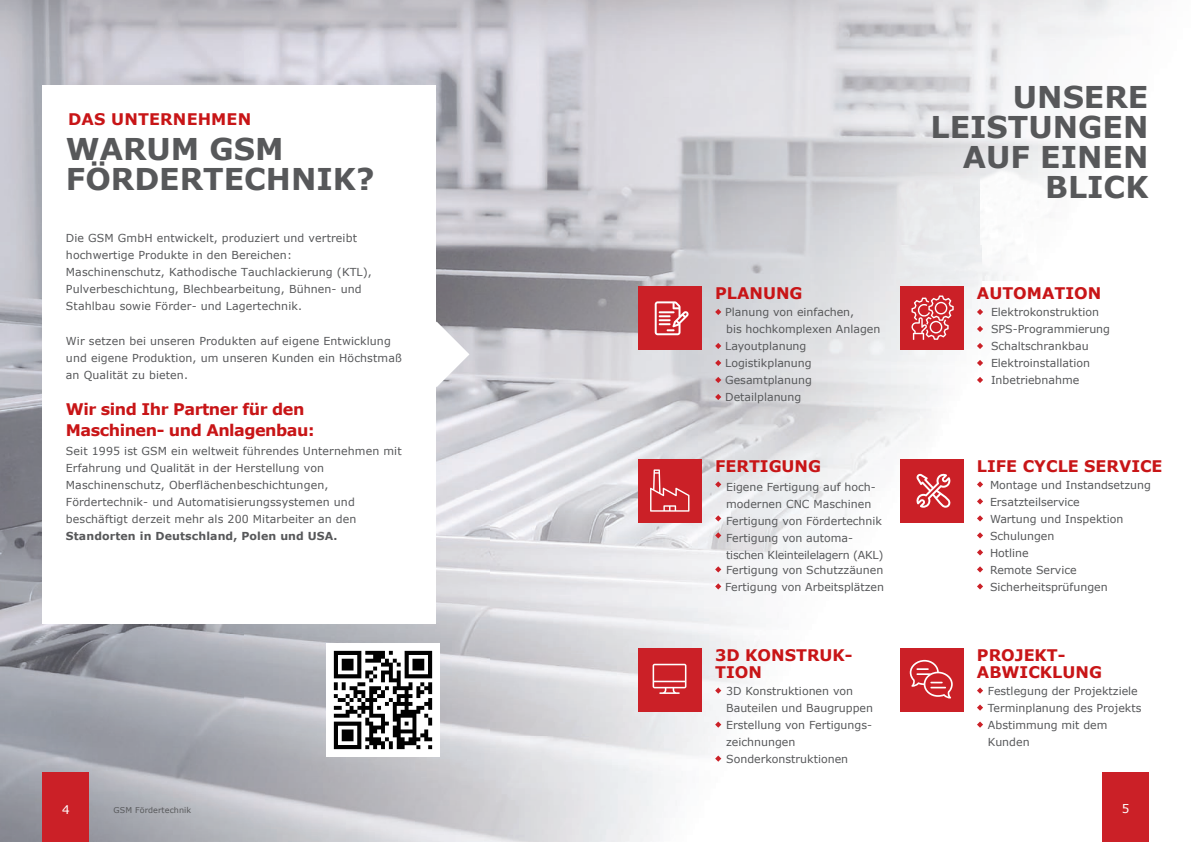
<style>
.page{position:relative;width:1191px;height:842px;background:#fff}
.page>*{position:absolute;margin:0;border:0;box-sizing:border-box;transform-origin:0 0}
.t1{font:700 30px/30px "Verdana";color:#57585a;text-align:right}
.t2{font:700 16px/17px "Verdana";color:#c81517}
.t3{font:700 16px/21px "Verdana";letter-spacing:-.03em;color:#c81517}
.t4{font:12px "Verdana";color:#fff}
.t5{font:11px/17px "Verdana";color:#57585a}
.t6{font:700 11px "Verdana";letter-spacing:.01em;color:#57585a}
.t7{font:8px "Verdana";letter-spacing:.01em;color:#57585a}
</style>
<div class="page">
<img style="left:0;top:0;width:981px;height:491px">
<img style="left:980px;top:0;width:145px;height:281px">
<img style="left:0;top:491px;width:731px;height:246px">
<img style="left:731px;top:491px;width:233px;height:221px">
<img style="left:1px;top:736px;width:561px;height:105px">
<div style="left:1102px;top:772px;width:47px;height:70px;background:#cb2027"></div>
<div style="left:43px;top:772px;width:46px;height:70px;background:#cb2027"></div>
<svg style="left:715px;top:309px;width:6px;height:6px"></svg>
<svg style="left:715px;top:343px;width:6px;height:6px"></svg>
<svg style="left:715px;top:360px;width:6px;height:6px"></svg>
<svg style="left:715px;top:377px;width:6px;height:6px"></svg>
<svg style="left:715px;top:394px;width:6px;height:6px"></svg>
<div style="left:638px;top:287px;width:63px;height:63px;background:#cb2027"></div>
<svg style="left:654px;top:301px;width:34px;height:34px"></svg>
<svg style="left:977px;top:309px;width:6px;height:6px"></svg>
<svg style="left:977px;top:326px;width:6px;height:6px"></svg>
<svg style="left:977px;top:343px;width:6px;height:6px"></svg>
<svg style="left:977px;top:360px;width:6px;height:6px"></svg>
<svg style="left:977px;top:377px;width:6px;height:6px"></svg>
<div style="left:900px;top:287px;width:63px;height:63px;background:#cb2027"></div>
<svg style="left:911px;top:295px;width:42px;height:45px"></svg>
<svg style="left:977px;top:481px;width:6px;height:6px"></svg>
<svg style="left:977px;top:498px;width:6px;height:6px"></svg>
<svg style="left:977px;top:515px;width:6px;height:6px"></svg>
<svg style="left:977px;top:532px;width:6px;height:6px"></svg>
<svg style="left:977px;top:549px;width:6px;height:6px"></svg>
<svg style="left:977px;top:566px;width:6px;height:6px"></svg>
<svg style="left:977px;top:583px;width:6px;height:6px"></svg>
<div style="left:900px;top:459px;width:63px;height:63px;background:#cb2027"></div>
<svg style="left:916px;top:474px;width:34px;height:34px"></svg>
<svg style="left:977px;top:687px;width:6px;height:7px"></svg>
<svg style="left:977px;top:704px;width:6px;height:7px"></svg>
<svg style="left:977px;top:721px;width:6px;height:7px"></svg>
<div style="left:900px;top:648px;width:63px;height:63px;background:#cb2027"></div>
<svg style="left:909px;top:660px;width:43px;height:38px"></svg>
<svg style="left:715px;top:481px;width:6px;height:6px"></svg>
<svg style="left:715px;top:515px;width:6px;height:6px"></svg>
<svg style="left:715px;top:532px;width:6px;height:6px"></svg>
<svg style="left:715px;top:566px;width:6px;height:6px"></svg>
<svg style="left:715px;top:583px;width:6px;height:6px"></svg>
<div style="left:638px;top:459px;width:63px;height:63px;background:#cb2027"></div>
<svg style="left:650px;top:469px;width:39px;height:43px"></svg>
<svg style="left:715px;top:687px;width:6px;height:7px"></svg>
<svg style="left:715px;top:721px;width:6px;height:7px"></svg>
<svg style="left:715px;top:755px;width:6px;height:7px"></svg>
<div style="left:638px;top:648px;width:63px;height:63px;background:#cb2027"></div>
<svg style="left:652px;top:664px;width:34px;height:30px"></svg>
<svg style="left:436px;top:322px;width:33px;height:65px"></svg>
<div style="left:43px;top:85px;width:393px;height:539px;background:#fff"></div>
<img style="left:326px;top:643px;width:113px;height:113px">
<h2 class="t2" style="left:68px;top:110px;width:185px">DAS UNTERNEHMEN</h2>
<h1 class="t1" style="left:66px;top:134px;width:310px;text-align:left">WARUM GSM<br>FÖRDERTECHNIK?</h1>
<p class="t5" style="left:66px;top:229px;width:307px">Die GSM GmbH entwickelt, produziert und vertreibt hochwertige Produkte in den Bereichen:<br>Maschinenschutz, Kathodische Tauchlackierung (KTL), Pulverbeschichtung, Blechbearbeitung, Bühnen- und Stahlbau sowie Förder- und Lagertechnik.</p>
<p class="t5" style="left:66px;top:332px;width:337px">Wir setzen bei unseren Produkten auf eigene Entwicklung und eigene Produktion, um unseren Kunden ein Höchstmaß an Qualität zu bieten.</p>
<h2 class="t3" style="left:66px;top:398px;width:250px">Wir sind Ihr Partner für den<br>Maschinen- und Anlagenbau:</h2>
<p class="t5" style="left:66px;top:442px;width:337px">Seit 1995 ist GSM ein weltweit führendes Unternehmen mit Erfahrung und Qualität in der Herstellung von Maschinenschutz, Oberflächenbeschichtungen, Fördertechnik- und Automatisierungssystemen und beschäftigt derzeit mehr als 200 Mitarbeiter an den</p>
<p class="t6" style="left:66px;top:528px;width:273px">Standorten in Deutschland, Polen und USA.</p>
<h2 class="t2" style="left:715px;top:284px;width:89px">PLANUNG</h2>
<p class="t5" style="left:725px;top:303px;width:157px">Planung von einfachen,<br>bis hochkomplexen Anlagen<br>Layoutplanung<br>Logistikplanung<br>Gesamtplanung<br>Detailplanung</p>
<h2 class="t2" style="left:715px;top:457px;width:107px">FERTIGUNG</h2>
<p class="t5" style="left:726px;top:478px;width:159px">Eigene Fertigung auf hoch&shy;modernen CNC Maschinen<br>Fertigung von Fördertechnik<br>Fertigung von automa&shy;tischen Kleinteilelagern (AKL)</p>
<p class="t5" style="left:725px;top:561px;width:160px">Fertigung von Schutzzäunen<br>Fertigung von Arbeitsplätzen</p>
<h2 class="t2" style="left:715px;top:646px;width:139px">3D KONSTRUK-<br>TION</h2>
<p class="t5" style="left:726px;top:682px;width:148px">3D Konstruktionen von<br>Bauteilen und Baugruppen<br>Erstellung von Fertigungs&shy;zeichnungen<br>Sonderkonstruktionen</p>
<h1 class="t1" style="left:930px;top:81px;width:219px">UNSERE<br>LEISTUNGEN<br>AUF EINEN<br>BLICK</h1>
<h2 class="t2" style="left:977px;top:284px;width:126px">AUTOMATION</h2>
<p class="t5" style="left:991px;top:303px;width:121px">Elektrokonstruktion<br>SPS-Programmierung<br>Schaltschrankbau<br>Elektroinstallation<br>Inbetriebnahme</p>
<h2 class="t2" style="left:977px;top:457px;width:187px">LIFE CYCLE SERVICE</h2>
<p class="t5" style="left:990px;top:476px;width:163px">Montage und Instandsetzung<br>Ersatzteilservice<br>Wartung und Inspektion<br>Schulungen<br>Hotline<br>Remote Service<br>Sicherheitsprüfungen</p>
<h2 class="t2" style="left:977px;top:646px;width:127px">PROJEKT-<br>ABWICKLUNG</h2>
<p class="t5" style="left:988px;top:682px;width:155px">Festlegung der Projektziele<br>Terminplanung des Projekts<br>Abstimmung mit dem<br>Kunden</p>
<p class="t4" style="left:62px;top:801px;width:9px">4</p>
<p class="t7" style="left:114px;top:805px;width:79px">GSM Fördertechnik</p>
<p class="t4" style="left:1122px;top:800px;width:9px">5</p>
</div>
